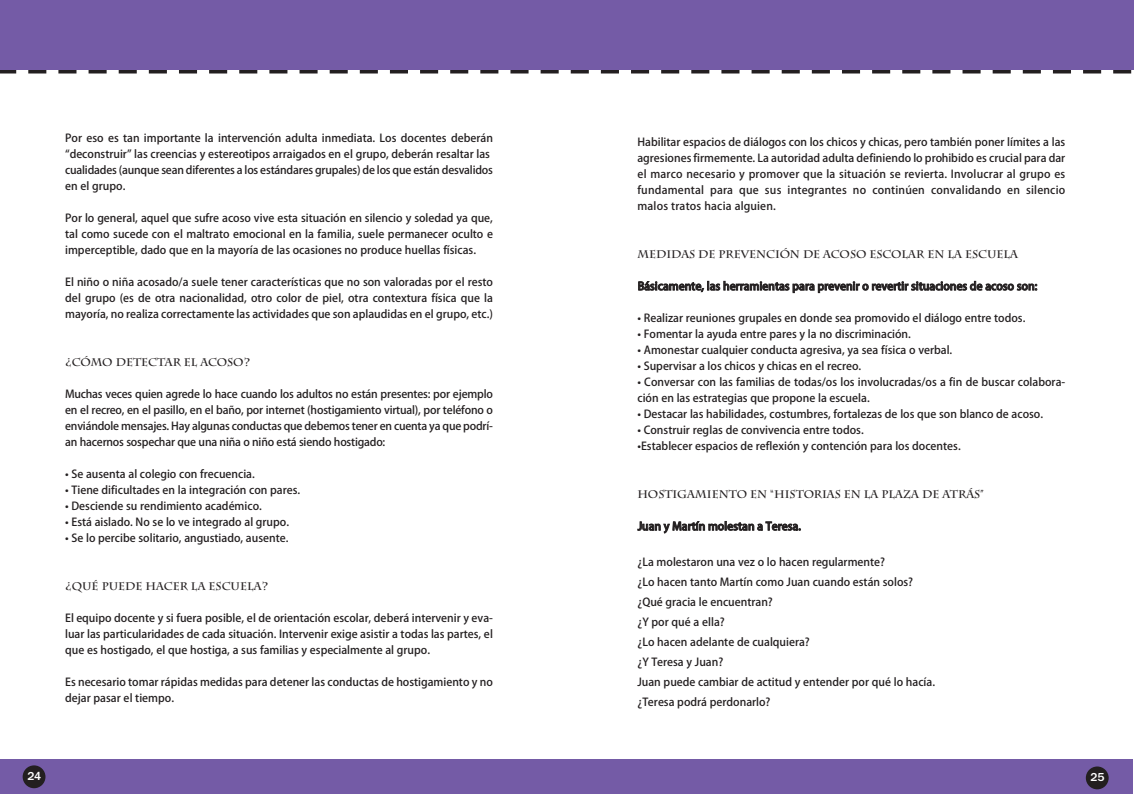
<style>
.page{position:relative;width:1134px;height:794px;background:#fff}
.page>*{position:absolute;margin:0;border:0;box-sizing:border-box;transform-origin:0 0}
.t1{font:500 12px "Franklin Gothic";color:#fff}
.t2{font:500 11px/16px "Koz Go Pro";color:#231f20;text-align:justify}
.t3{font:700 11px "Charlemagne Std";color:#231f20}
</style>
<div class="page">
<div style="left:0;top:759px;width:1133px;height:35px;background:#745ba6"></div>
<div style="left:23px;top:765px;width:22px;height:23px;background:#231f20;border-radius:50%"></div>
<div style="left:1086px;top:766px;width:23px;height:23px;background:#231f20;border-radius:50%"></div>
<svg style="left:16px;top:69px;width:1097px;height:4px"></svg>
<svg style="left:0;top:69px;width:16px;height:4px"></svg>
<svg style="left:1113px;top:69px;width:18px;height:4px"></svg>
<div style="left:0;top:0;width:1134px;height:69px;background:#745ba6"></div>
<p class="t2" style="left:65px;top:130px;width:429px;text-align:left">Por eso es tan importante la intervención adulta inmediata. Los docentes deberán “deconstruir” las creencias y estereotipos arraigados en el grupo, deberán resaltar las cualidades (aunque sean diferentes a los estándares grupales) de los que están desvalidos en el grupo.</p>
<p class="t2" style="left:65px;top:210px;width:429px">Por lo general, aquel que sufre acoso vive esta situación en silencio y soledad ya que, tal como sucede con el maltrato emocional en la familia, suele permanecer oculto e imperceptible, dado que en la mayoría de las ocasiones no produce huellas físicas.</p>
<p class="t2" style="left:65px;top:274px;width:429px">El niño o niña acosado/a suele tener características que no son valoradas por el resto del grupo (es de otra nacionalidad, otro color de piel, otra contextura física que la mayoría, no realiza correctamente las actividades que son aplaudidas en el grupo, etc.)</p>
<p class="t3" style="left:65px;top:355px;width:187px">¿CÓMO DETECTAR EL ACOSO?</p>
<p class="t2" style="left:65px;top:386px;width:429px">Muchas veces quien agrede lo hace cuando los adultos no están presentes: por ejemplo en el recreo, en el pasillo, en el baño, por internet (hostigamiento virtual), por teléfono o enviándole mensajes. Hay algunas conductas que debemos tener en cuenta ya que podrí&shy;an hacernos sospechar que una niña o niño está siendo hostigado:</p>
<p class="t2" style="left:65px;top:466px;width:191px">• Se ausenta al colegio con frecuencia.</p>
<p class="t2" style="left:65px;top:482px;width:237px">• Tiene dificultades en la integración con pares.</p>
<p class="t2" style="left:65px;top:498px;width:198px">• Desciende su rendimiento académico.</p>
<p class="t2" style="left:65px;top:514px;width:225px">• Está aislado. No se lo ve integrado al grupo.</p>
<p class="t2" style="left:65px;top:530px;width:225px">• Se lo percibe solitario, angustiado, ausente.</p>
<p class="t3" style="left:65px;top:579px;width:205px">¿QUÉ PUEDE HACER LA ESCUELA?</p>
<p class="t2" style="left:65px;top:610px;width:429px">El equipo docente y si fuera posible, el de orientación escolar, deberá intervenir y eva&shy;luar las particularidades de cada situación. Intervenir exige asistir a todas las partes, el que es hostigado, el que hostiga, a sus familias y especialmente al grupo.</p>
<p class="t2" style="left:65px;top:674px;width:429px">Es necesario tomar rápidas medidas para detener las conductas de hostigamiento y no dejar pasar el tiempo.</p>
<p class="t2" style="left:637px;top:135px;width:429px">Habilitar espacios de diálogos con los chicos y chicas, pero también poner límites a las agresiones firmemente. La autoridad adulta definiendo lo prohibido es crucial para dar el marco necesario y promover que la situación se revierta. Involucrar al grupo es fundamental para que sus integrantes no continúen convalidando en silencio malos tratos hacia alguien.</p>
<p class="t3" style="left:637px;top:248px;width:382px">MEDIDAS DE PREVENCIÓN DE ACOSO ESCOLAR EN LA ESCUELA</p>
<p class="t2" style="left:638px;top:279px;width:401px">Básicamente, las herramientas para prevenir o revertir situaciones de acoso son:</p>
<p class="t2" style="left:637px;top:311px;width:389px">• Realizar reuniones grupales en donde sea promovido el diálogo entre todos.</p>
<p class="t2" style="left:637px;top:327px;width:275px">• Fomentar la ayuda entre pares y la no discriminación.</p>
<p class="t2" style="left:637px;top:343px;width:316px">• Amonestar cualquier conducta agresiva, ya sea física o verbal.</p>
<p class="t2" style="left:637px;top:359px;width:225px">• Supervisar a los chicos y chicas en el recreo.</p>
<p class="t2" style="left:637px;top:375px;width:429px">• Conversar con las familias de todas/os los involucradas/os a fin de buscar colabora&shy;ción en las estrategias que propone la escuela.</p>
<p class="t2" style="left:637px;top:407px;width:407px">• Destacar las habilidades, costumbres, fortalezas de los que son blanco de acoso.</p>
<p class="t2" style="left:637px;top:423px;width:228px">• Construir reglas de convivencia entre todos.</p>
<p class="t2" style="left:637px;top:439px;width:325px">•Establecer espacios de reflexión y contención para los docentes.</p>
<p class="t3" style="left:637px;top:488px;width:348px">HOSTIGAMIENTO EN “HISTORIAS EN LA PLAZA DE ATRÁS”</p>
<p class="t2" style="left:638px;top:519px;width:165px">Juan y Martín molestan a Teresa.</p>
<p class="t2" style="left:637px;top:553px;width:299px;line-height:20px;text-align:left">¿La molestaron una vez o lo hacen regularmente?<br>¿Lo hacen tanto Martín como Juan cuando están solos? ¿Qué gracia le encuentran?<br>¿Y por qué a ella?<br>¿Lo hacen adelante de cualquiera?<br>¿Y Teresa y Juan?<br>Juan puede cambiar de actitud y entender por qué lo hacía. ¿Teresa podrá perdonarlo?</p>
<p class="t1" style="left:28px;top:769px;width:15px">24</p>
<p class="t1" style="left:1090px;top:770px;width:16px">25</p>
</div>
